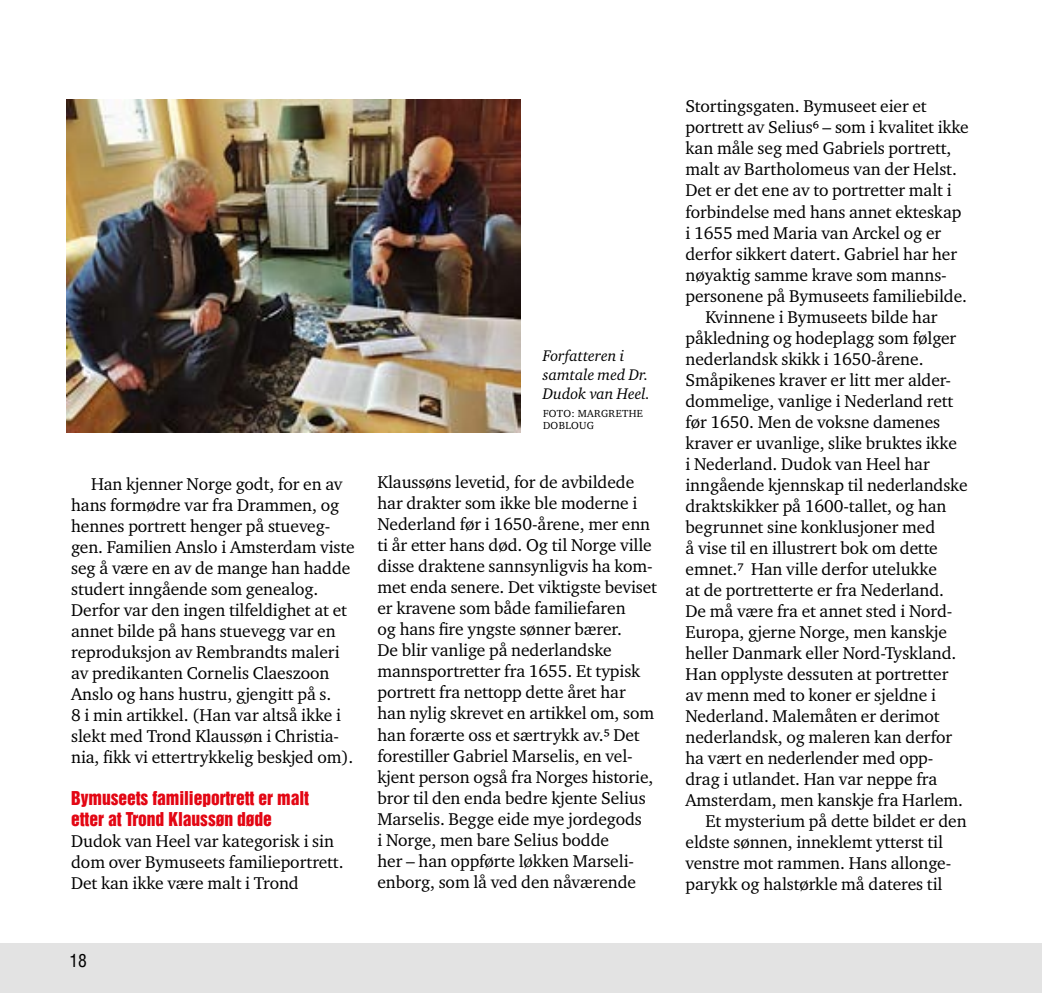
<style>
.page{position:relative;width:1042px;height:993px;background:#fff}
.page>*{position:absolute;margin:0;border:0;box-sizing:border-box;transform-origin:0 0}
.t1{font:17.5px/21px "Charter ITC Pro";letter-spacing:-.005em;color:#000}
.t2{font:17.5px/21px "Helvetica Inserat LT";letter-spacing:-.005em;color:#e30613}
.t3{font:condensed 17.5px "Helvetica LT Std";color:#000}
.t4{font:italic 15.75px/18.9px "Charter ITC Pro";color:#000}
.t5{font:10.5px "Charter ITC Pro";color:#000}
</style>
<div class="page">
<div style="left:0;top:943px;width:1042px;height:49px;background:#e3e3e3"></div>
<img style="left:66px;top:99px;width:454px;height:333px">
<p class="t1" style="left:71px;top:473px;width:285px;text-indent:20px">Han kjenner Norge godt, for en av hans formødre var fra Drammen, og hennes portrett henger på stueveg&shy;gen. Familien Anslo i Amsterdam viste seg å være en av de mange han hadde studert inngående som genealog.<br>Derfor var den ingen tilfeldighet at et annet bilde på hans stuevegg var en reproduksjon av Rembrandts maleri av predikanten Cornelis Claeszoon Anslo og hans hustru, gjengitt på s.<br>8 i min artikkel. (Han var altså ikke i slekt med Trond Klaussøn i Christia&shy;nia, fikk vi ettertrykkelig beskjed om).</p>
<p class="t2" style="left:71px;top:787px;width:239px">Bymuseets familieportrett er malt etter at Trond Klaussøn døde</p>
<p class="t1" style="left:71px;top:830px;width:274px">Dudok van Heel var kategorisk i sin dom over Bymuseets familieportrett.<br>Det kan ikke være malt i Trond</p>
<p class="t4" style="left:543px;top:346px;width:109px">Forfatteren i samtale med Dr.<br>Dudok van Heel.</p>
<p class="t5" style="left:543px;top:406px;width:14px">Foto</p>
<p class="t5" style="left:571px;top:406px;width:24px">: Margrethe</p>
<p class="t5" style="left:543px;top:419px;width:16px">Dobloug</p>
<p class="t1" style="left:377px;top:471px;width:281px">Klaussøns levetid, for de avbildede har drakter som ikke ble moderne i Nederland før i 1650-årene, mer enn ti år etter hans død. Og til Norge ville disse draktene sannsynligvis ha kom&shy;met enda senere. Det viktigste beviset er kravene som både familiefaren<br>og hans fire yngste sønner bærer.<br>De blir vanlige på nederlandske mannsportretter fra 1655. Et typisk portrett fra nettopp dette året har han nylig skrevet en artikkel om, som han forærte oss et særtrykk av.5 Det forestiller Gabriel Marselis, en vel&shy;kjent person også fra Norges historie, bror til den enda bedre kjente Selius Marselis. Begge eide mye jordegods<br>i Norge, men bare Selius bodde<br>her – han oppførte løkken Marseli&shy;enborg, som lå ved den nåværende</p>
<p class="t3" style="left:69px;top:949px;width:19px">18</p>
<p class="t1" style="left:685px;top:96px;width:243px">Stortingsgaten. Bymuseet eier et</p>
<p class="t1" style="left:685px;top:117px;width:285px">portrett av Selius6 – som i kvalitet ikke</p>
<p class="t1" style="left:685px;top:138px;width:267px">kan måle seg med Gabriels portrett,</p>
<p class="t1" style="left:685px;top:159px;width:273px">malt av Bartholomeus van der Helst.</p>
<p class="t1" style="left:685px;top:180px;width:268px">Det er det ene av to portretter malt i</p>
<p class="t1" style="left:685px;top:201px;width:277px">forbindelse med hans annet ekteskap</p>
<p class="t1" style="left:685px;top:222px;width:257px">i 1655 med Maria van Arckel og er</p>
<p class="t1" style="left:685px;top:243px;width:273px">derfor sikkert datert. Gabriel har her</p>
<p class="t1" style="left:685px;top:264px;width:263px">nøyaktig samme krave som manns-</p>
<p class="t1" style="left:685px;top:285px;width:283px">personene på Bymuseets familiebilde.</p>
<p class="t1" style="left:705px;top:306px;width:234px">Kvinnene i Bymuseets bilde har</p>
<p class="t1" style="left:685px;top:327px;width:272px">påkledning og hodeplagg som følger</p>
<p class="t1" style="left:685px;top:348px;width:239px">nederlandsk skikk i 1650-årene.</p>
<p class="t1" style="left:685px;top:369px;width:267px">Småpikenes kraver er litt mer alder-</p>
<p class="t1" style="left:685px;top:390px;width:269px">dommelige, vanlige i Nederland rett</p>
<p class="t1" style="left:685px;top:411px;width:256px">før 1650. Men de voksne damenes</p>
<p class="t1" style="left:685px;top:432px;width:273px">kraver er uvanlige, slike bruktes ikke</p>
<p class="t1" style="left:685px;top:453px;width:246px">i Nederland. Dudok van Heel har</p>
<p class="t1" style="left:685px;top:474px;width:284px">inngående kjennskap til nederlandske</p>
<p class="t1" style="left:685px;top:495px;width:262px">draktskikker på 1600-tallet, og han</p>
<p class="t1" style="left:685px;top:516px;width:251px">begrunnet sine konklusjoner med</p>
<p class="t1" style="left:685px;top:537px;width:254px">å vise til en illustrert bok om dette</p>
<p class="t1" style="left:685px;top:558px;width:253px">emnet.7 Han ville derfor utelukke</p>
<p class="t1" style="left:685px;top:579px;width:260px">at de portretterte er fra Nederland.</p>
<p class="t1" style="left:685px;top:600px;width:268px">De må være fra et annet sted i Nord-</p>
<p class="t1" style="left:685px;top:621px;width:263px">Europa, gjerne Norge, men kanskje</p>
<p class="t1" style="left:685px;top:642px;width:272px">heller Danmark eller Nord-Tyskland.</p>
<p class="t1" style="left:685px;top:663px;width:264px">Han opplyste dessuten at portretter</p>
<p class="t1" style="left:685px;top:684px;width:252px">av menn med to koner er sjeldne i</p>
<p class="t1" style="left:685px;top:705px;width:256px">Nederland. Malemåten er derimot</p>
<p class="t1" style="left:685px;top:726px;width:268px">nederlandsk, og maleren kan derfor</p>
<p class="t1" style="left:685px;top:747px;width:249px">ha vært en nederlender med opp-</p>
<p class="t1" style="left:685px;top:768px;width:253px">drag i utlandet. Han var neppe fra</p>
<p class="t1" style="left:685px;top:789px;width:279px">Amsterdam, men kanskje fra Harlem.</p>
<p class="t1" style="left:705px;top:810px;width:263px">Et mysterium på dette bildet er den</p>
<p class="t1" style="left:685px;top:831px;width:259px">eldste sønnen, inneklemt ytterst til</p>
<p class="t1" style="left:685px;top:852px;width:267px">venstre mot rammen. Hans allonge-</p>
<p class="t1" style="left:685px;top:873px;width:258px">parykk og halstørkle må dateres til</p>
</div>
